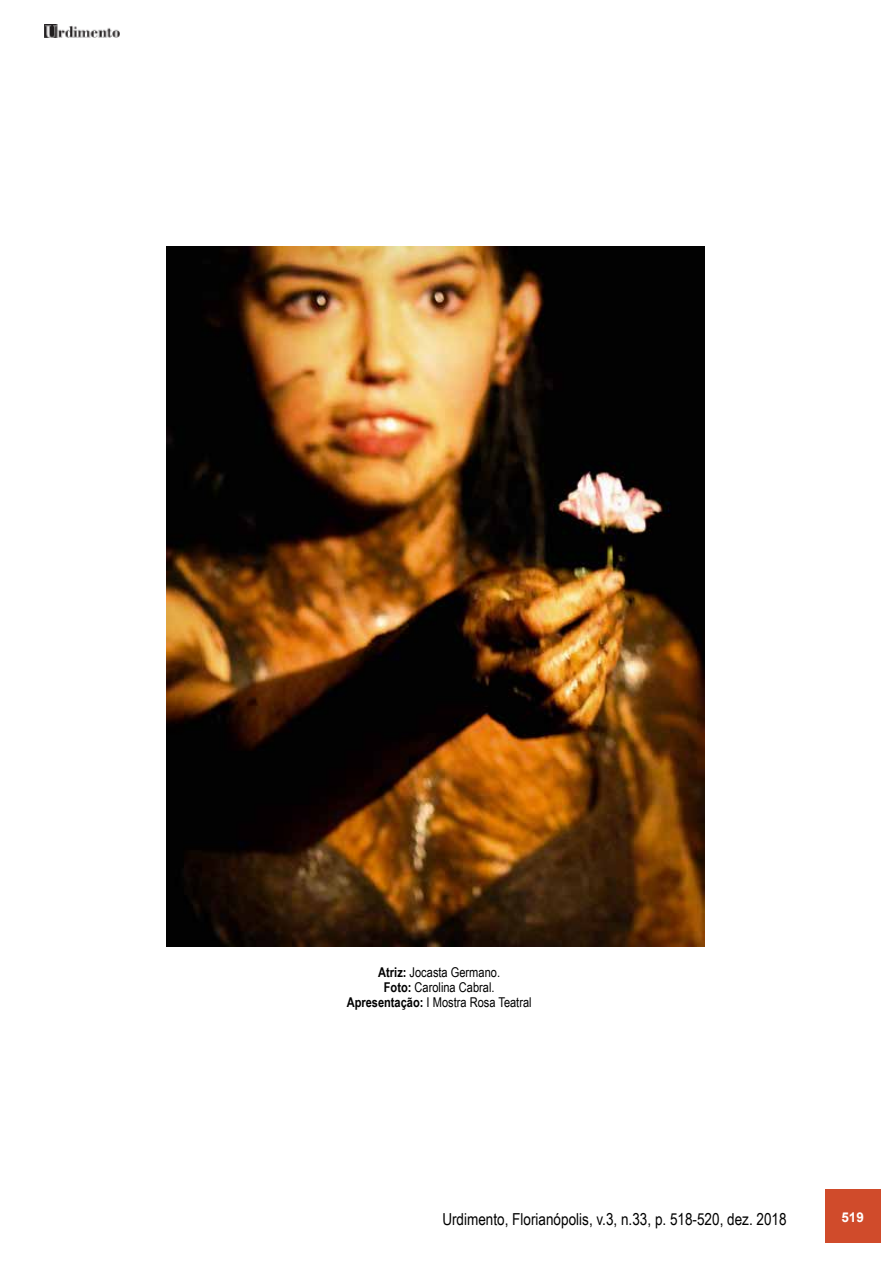
<style>
.page{position:relative;width:893px;height:1263px;background:#fff}
.page>*{position:absolute;margin:0;border:0;box-sizing:border-box;transform-origin:0 0}
.t1{font:16.5px "Arial Narrow";color:#000}
.t2{font:13.5px/15px "Arial Narrow";color:#000;text-align:center}
.t3{font:700 13.5px "Arial";color:#fff}
.s1{font-weight:700}
</style>
<div class="page">
<img style="left:45px;top:25px;width:75px;height:13px">
<div style="left:825px;top:1189px;width:55px;height:53px;background:#d04b2b"></div>
<img style="left:167px;top:247px;width:538px;height:699px">
<p class="t2" style="left:347px;top:964px;width:186px"><span class="s1">Atriz:</span> Jocasta Germano.<br><span class="s1">Foto:</span> Carolina Cabral.<br><span class="s1">Apresentação:</span> I Mostra Rosa Teatral</p>
<p class="t1" style="left:442px;top:1206px;width:346px">Urdimento, Florianópolis, v.3, n.33, p. 518-520, dez. 2018</p>
<p class="t3" style="left:841px;top:1208px;width:24px">519</p>
</div>
